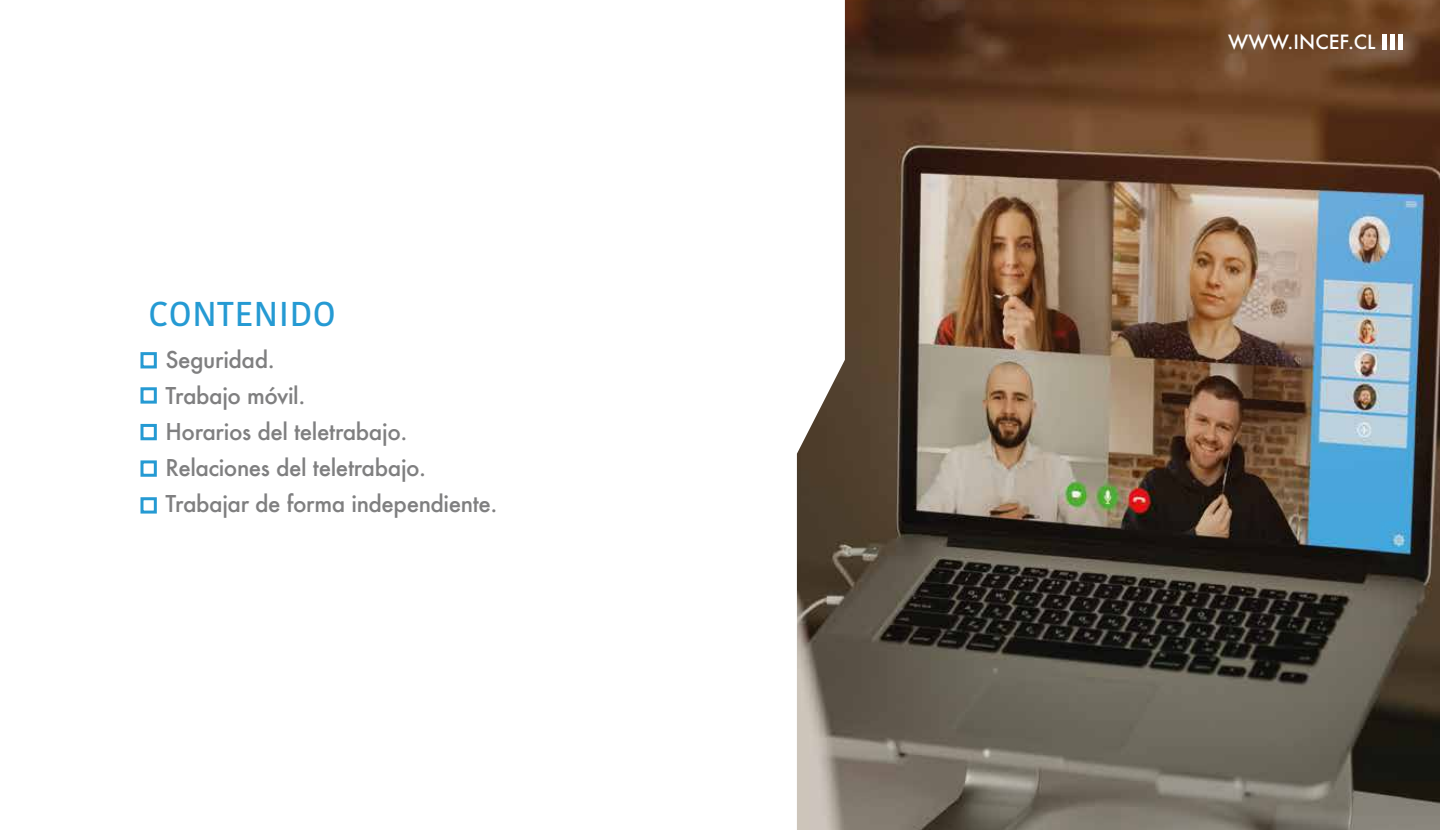
<style>
.page{position:relative;width:1440px;height:830px;background:#fff}
.page>*{position:absolute;margin:0;border:0;box-sizing:border-box;transform-origin:0 0}
.t1{font:500 34.35px "Kohinoor Bangla";letter-spacing:.02em;color:#259ad3}
.t2{font:500 22.5px/36px "Futura";letter-spacing:-.02em;color:#7f7f80}
.t3{font:500 19.05px "Futura";color:#fff}
</style>
<div class="page">
<img style="left:797px;top:0;width:642px;height:829px">
<div style="left:140px;top:352px;width:17px;height:16px;border:3px solid #259ad3"></div>
<div style="left:140px;top:387px;width:17px;height:16px;border:3px solid #259ad3"></div>
<div style="left:140px;top:423px;width:17px;height:17px;border:3px solid #259ad3"></div>
<div style="left:140px;top:497px;width:17px;height:16px;border:3px solid #259ad3"></div>
<div style="left:140px;top:460px;width:17px;height:16px;border:3px solid #259ad3"></div>
<hr style="left:1382px;top:34px;width:4px;height:15px;background:#fff">
<hr style="left:1390px;top:34px;width:4px;height:15px;background:#fff">
<hr style="left:1398px;top:34px;width:4px;height:15px;background:#fff">
<h1 class="t1" style="left:149px;top:286px;width:189px">CONTENIDO</h1>
<p class="t2" style="left:166px;top:341px;width:333px">Seguridad.<br>Trabajo móvil.<br>Horarios del teletrabajo.<br>Relaciones del teletrabajo.<br>Trabajar de forma independiente.</p>
<p class="t3" style="left:1228px;top:29px;width:149px">WWW.INCEF.CL</p>
</div>
